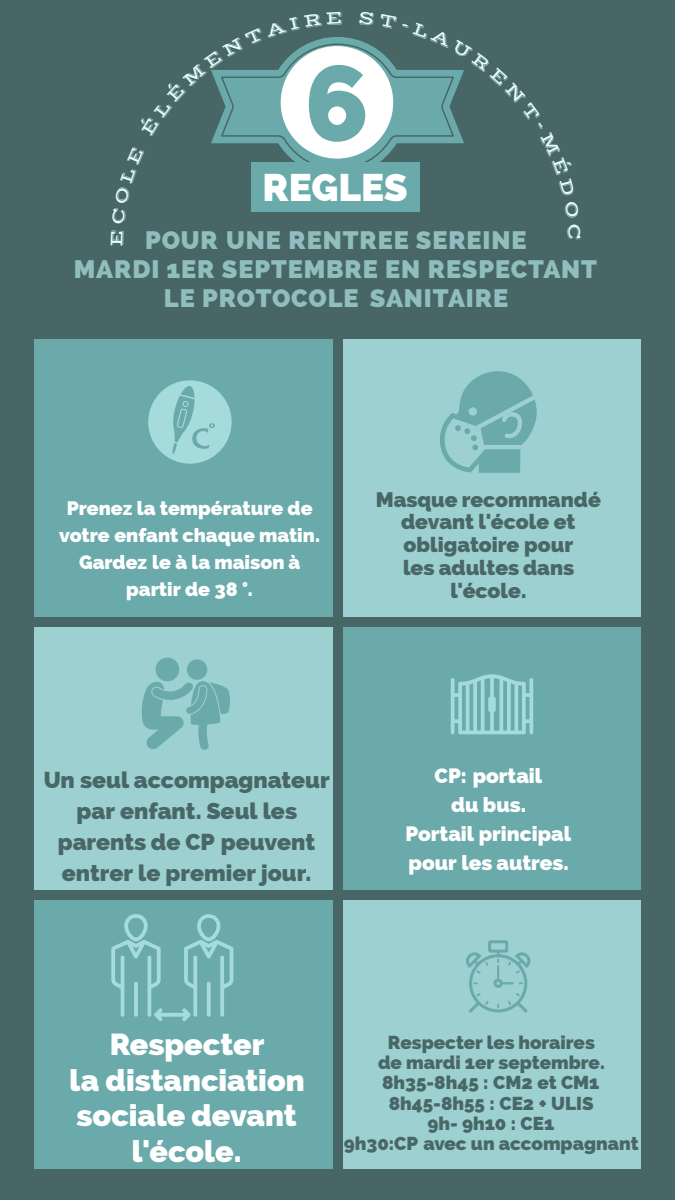
<style>
.page{position:relative;width:675px;height:1200px;background:#486666}
.page>*{position:absolute;margin:0;border:0;box-sizing:border-box;transform-origin:0 0}
.t1{font:800 105.8px "Raleway";color:#6aaaaa}
.t2{font:800 38.6px "Raleway";color:#fff}
.t3{font:800 30.5px/35.8px "Raleway";color:#fff;text-align:center}
.t4{font:800 25.3px/29px "Raleway";letter-spacing:.035em;color:#90bebe;text-align:center}
.t5{font:800 23px/31.1px "Raleway";color:#496767;text-align:center}
.t6{font:800 21.1px/22.8px "Raleway";color:#496767;text-align:center}
.t7{font:800 20.8px/29px "Raleway";color:#fff;text-align:center}
.t8{font:800 19.5px/27.1px "Raleway";color:#fff;text-align:center}
.t9{font:800 18.8px/20.3px "Raleway";color:#496767;text-align:center}
</style>
<div class="page">
<div style="left:34px;top:339px;width:299px;height:278px;background:#6aaaaa"></div>
<div style="left:34px;top:627px;width:299px;height:263px;background:#9dd0d0"></div>
<div style="left:34px;top:900px;width:299px;height:269px;background:#6aaaaa"></div>
<div style="left:343px;top:339px;width:298px;height:278px;background:#9dd0d0"></div>
<div style="left:343px;top:627px;width:298px;height:263px;background:#6aaaaa"></div>
<div style="left:343px;top:900px;width:298px;height:269px;background:#9dd0d0"></div>
<svg style="left:148px;top:380px;width:84px;height:84px"></svg>
<svg style="left:439px;top:371px;width:98px;height:102px"></svg>
<svg style="left:466px;top:940px;width:64px;height:73px"></svg>
<svg style="left:111px;top:914px;width:122px;height:107px"></svg>
<svg style="left:141px;top:657px;width:89px;height:93px"></svg>
<svg style="left:451px;top:674px;width:82px;height:60px"></svg>
<svg style="left:211px;top:37px;width:253px;height:175px"></svg>
<h1 class="t1" style="left:305px;top:41px;width:66px">6</h1>
<h2 class="t2" style="left:262px;top:164px;width:147px">REGLES</h2>
<h3 class="t4" style="left:74px;top:225px;width:525px">POUR UNE RENTREE SEREINE<br>MARDI 1ER SEPTEMBRE EN RESPECTANT<br>LE PROTOCOLE SANITAIRE</h3>
<p class="t8" style="left:59px;top:494px;width:262px">Prenez la température de votre enfant chaque matin.<br>Gardez le à la maison à partir de 38 °.</p>
<p class="t6" style="left:376px;top:488px;width:227px">Masque recommandé devant l'école et obligatoire pour<br>les adultes dans l'école.</p>
<p class="t5" style="left:44px;top:764px;width:287px">Un seul accompagnateur par enfant. Seul les parents de CP peuvent entrer le premier jour.</p>
<p class="t7" style="left:406px;top:761px;width:167px">CP: portail<br>du bus.<br>Portail principal pour les autres.</p>
<h3 class="t3" style="left:70px;top:1026px;width:237px">Respecter<br>la distanciation sociale devant l'école.</h3>
<p class="t9" style="left:344px;top:1032px;width:296px">Respecter les horaires<br>de mardi 1er septembre.<br>8h35-8h45 : CM2 et CM1<br>8h45-8h55 : CE2 + ULIS<br>9h- 9h10 : CE1<br>9h30:CP avec un accompagnant</p>
</div>
